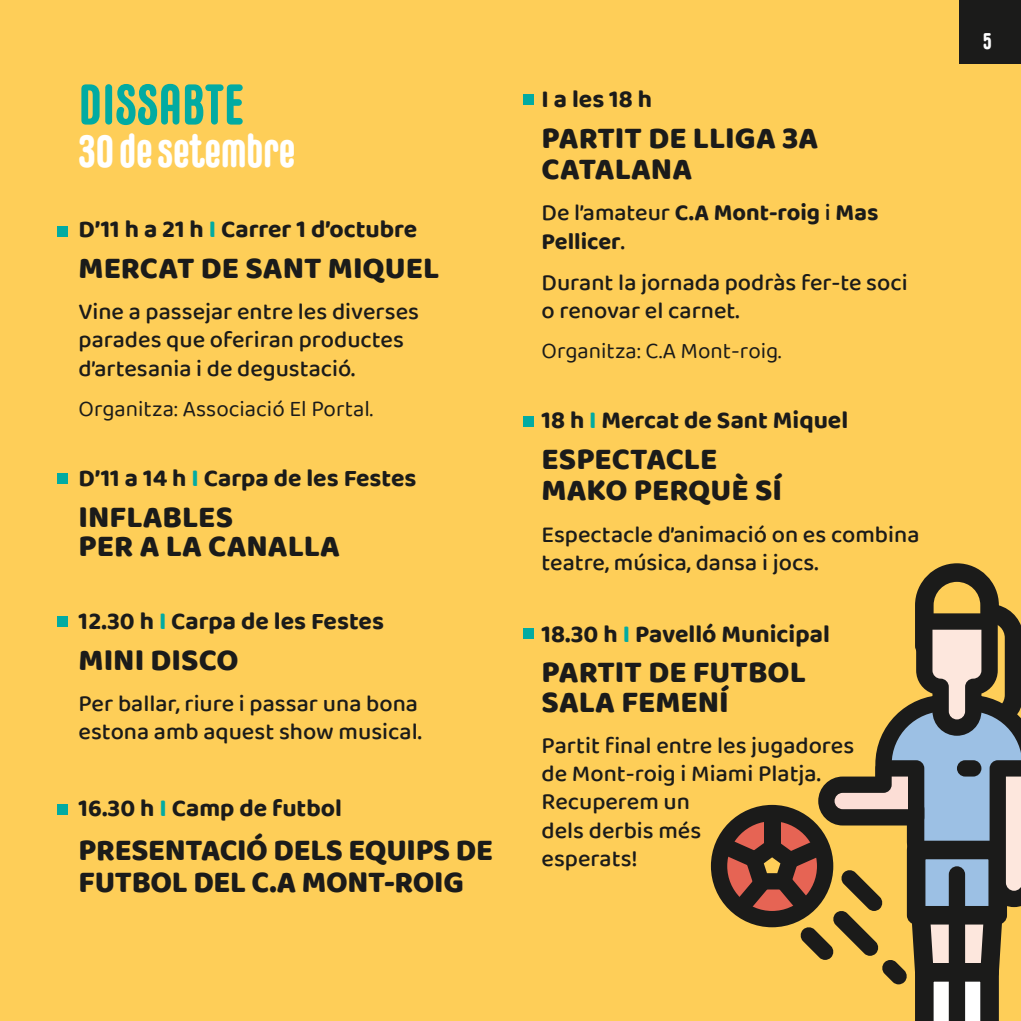
<style>
.page{position:relative;width:1021px;height:1021px;background:#fff}
.page>*{position:absolute;margin:0;border:0;box-sizing:border-box;transform-origin:0 0}
.t1{font:700 56.25px "Carl Marx";color:#02aba2}
.t2{font:700 45px "Carl Marx";color:#fff}
.t3{font:800 31.5px/31.5px "Baloo 2";color:#1b1b1a}
.t4{font:700 24.75px "Baloo 2";color:#1b1b1a}
.t5{font:500 23.62px/28.3px "Baloo 2";color:#1b1b1a}
.t6{font:700 23.62px/28.3px "Baloo 2";color:#1b1b1a}
.t7{font:22.5px "Baloo 2";color:#1b1b1a}
.t8{font:700 22.5px "Carl Marx";color:#fff}
.s1{color:#02aba2}
.s2{font-weight:500}
</style>
<div class="page">
<div style="left:0;top:0;width:1020px;height:1020px;background:#fece58"></div>
<div style="left:57px;top:226px;width:11px;height:11px;background:#02aba2"></div>
<div style="left:523px;top:94px;width:10px;height:11px;background:#02aba2"></div>
<div style="left:523px;top:416px;width:10px;height:10px;background:#02aba2"></div>
<div style="left:523px;top:628px;width:10px;height:11px;background:#02aba2"></div>
<div style="left:57px;top:473px;width:11px;height:11px;background:#02aba2"></div>
<div style="left:57px;top:616px;width:11px;height:11px;background:#02aba2"></div>
<div style="left:57px;top:804px;width:11px;height:10px;background:#02aba2"></div>
<svg style="left:711px;top:563px;width:309px;height:457px"></svg>
<div style="left:958px;top:0;width:62px;height:64px;background:#1b1b1a"></div>
<h1 class="t1" style="left:79px;top:73px;width:167px">DISSABTE</h1>
<h2 class="t2" style="left:79px;top:126px;width:218px">30 de setembre</h2>
<p class="t4" style="left:79px;top:214px;width:340px">D’11 h a 21 h <span class="s1">I</span> Carrer 1 d’octubre</p>
<h3 class="t3" style="left:79px;top:251px;width:362px">MERCAT DE SANT MIQUEL</h3>
<p class="t5" style="left:79px;top:298px;width:342px">Vine a passejar entre les diverses parades que oferiran productes d’artesania i de degustació.</p>
<p class="t7" style="left:79px;top:392px;width:296px">Organitza: Associació El Portal.</p>
<p class="t4" style="left:79px;top:463px;width:339px">D’11 a 14 h <span class="s1">I</span> Carpa de les Festes</p>
<h3 class="t3" style="left:79px;top:501px;width:263px;line-height:29.2px">INFLABLES<br>PER A LA CANALLA</h3>
<p class="t4" style="left:79px;top:606px;width:307px">12.30 h <span class="s1">I</span> Carpa de les Festes</p>
<h3 class="t3" style="left:79px;top:643px;width:161px">MINI DISCO</h3>
<p class="t5" style="left:79px;top:690px;width:344px">Per ballar, riure i passar una bona estona amb aquest show musical.</p>
<p class="t4" style="left:79px;top:792px;width:265px">16.30 h <span class="s1">I</span> Camp de futbol</p>
<h3 class="t3" style="left:79px;top:833px;width:416px">PRESENTACIÓ DELS EQUIPS DE<br>FUTBOL DEL C.A MONT-ROIG</h3>
<p class="t4" style="left:541px;top:84px;width:112px">I a les 18 h</p>
<h3 class="t3" style="left:541px;top:121px;width:278px">PARTIT DE LLIGA 3A<br>CATALANA</h3>
<p class="t6" style="left:541px;top:198px;width:338px"><span class="s2">De l’amateur</span> C.A Mont-roig <span class="s2">i</span> Mas<br>Pellicer<span class="s2">.</span></p>
<p class="t5" style="left:541px;top:269px;width:368px">Durant la jornada podràs fer-te soci o renovar el carnet.</p>
<p class="t7" style="left:541px;top:335px;width:241px">Organitza: C.A Mont-roig.</p>
<p class="t4" style="left:541px;top:405px;width:308px">18 h <span class="s1">I</span> Mercat de Sant Miquel</p>
<h3 class="t3" style="left:541px;top:442px;width:242px">ESPECTACLE<br>MAKO PERQUÈ SÍ</h3>
<p class="t5" style="left:541px;top:521px;width:379px">Espectacle d’animació on es combina teatre, música, dansa i jocs.</p>
<p class="t4" style="left:541px;top:618px;width:290px">18.30 h <span class="s1">I</span> Pavelló Municipal</p>
<h3 class="t3" style="left:541px;top:656px;width:266px;line-height:29.2px">PARTIT DE FUTBOL<br>SALA FEMENÍ</h3>
<p class="t5" style="left:541px;top:732px;width:314px">Partit final entre les jugadores de Mont-roig i Miami Platja.<br>Recuperem un<br>dels derbis més<br>esperats!</p>
<p class="t8" style="left:983px;top:29px;width:10px">5</p>
</div>
